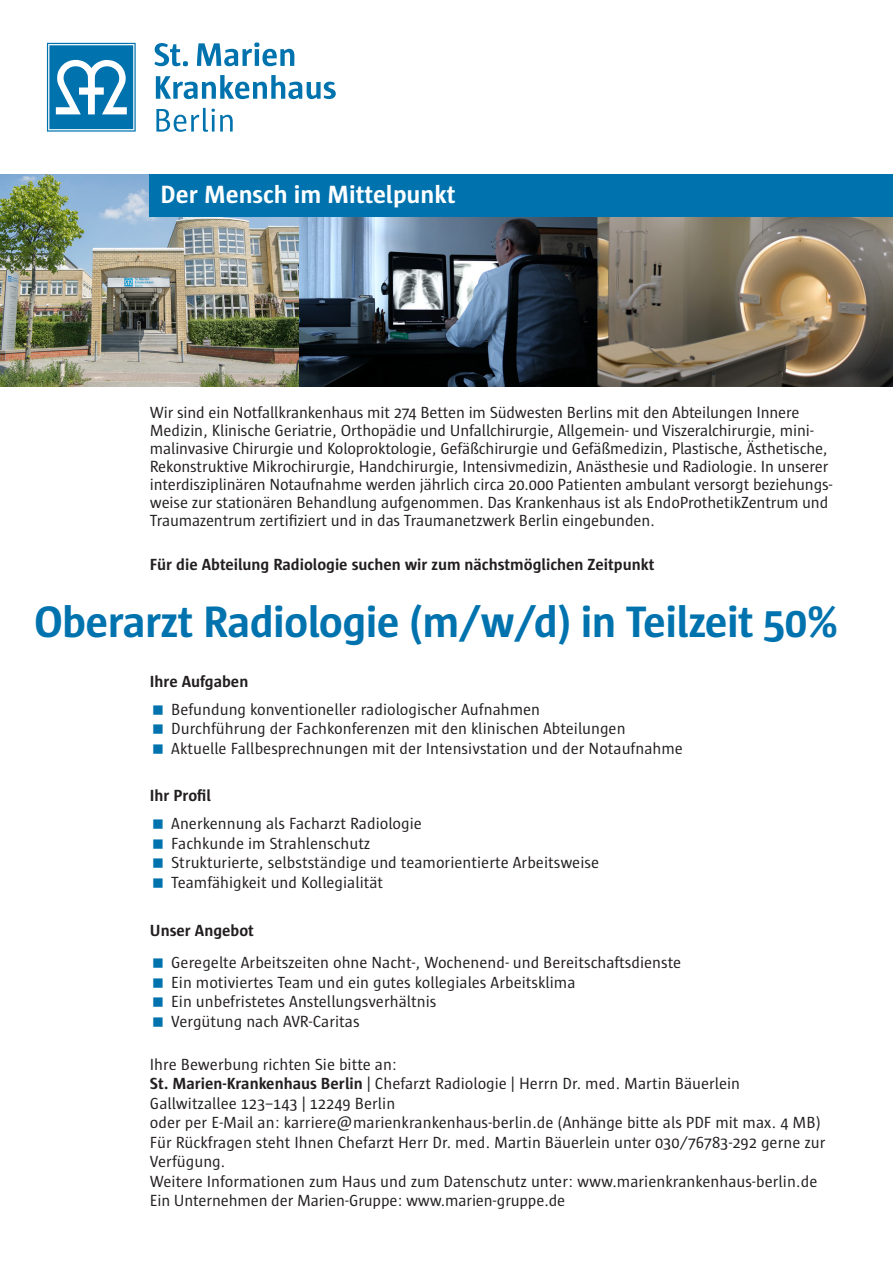
<style>
.page{position:relative;width:893px;height:1263px;background:#fff}
.page>*{position:absolute;margin:0;border:0;box-sizing:border-box;transform-origin:0 0}
.Fliess{font:700 45px "Sun";letter-spacing:-.015em;color:#0073ae}
.t1{font:700 25.5px "Sun";color:#fff}
.Fliess-2{font:16.5px/18px "Sun";letter-spacing:-.01em;color:#231f20}
.Fliess-3{font:700 16.5px "Sun";color:#231f20}
.s1{font-weight:700}
</style>
<div class="page">
<svg style="left:47px;top:43px;width:89px;height:89px"></svg>
<svg style="left:154px;top:43px;width:34px;height:23px"></svg>
<svg style="left:197px;top:43px;width:97px;height:23px"></svg>
<svg style="left:156px;top:75px;width:180px;height:24px"></svg>
<svg style="left:156px;top:108px;width:77px;height:24px"></svg>
<img style="left:0;top:174px;width:893px;height:213px">
<div style="left:150px;top:174px;width:743px;height:43px;background:#0073ae"></div>
<h2 class="t1" style="left:161px;top:180px;width:297px">Der Mensch im Mittelpunkt</h2>
<p class="Fliess-2" style="left:150px;top:404px;width:684px">Wir sind ein Notfallkrankenhaus mit 274 Betten im Südwesten Berlins mit den Abteilungen Innere Medizin, Klinische Geriatrie, Orthopädie und Unfallchirurgie, Allgemein- und Viszeralchirurgie, mini&shy;malinvasive Chirurgie und Koloproktologie, Gefäßchirurgie und Gefäßmedizin, Plastische, Ästhetische, Rekonstruktive Mikrochirurgie, Handchirurgie, Intensivmedizin, Anästhesie und Radiologie. In unserer interdisziplinären Notaufnahme werden jährlich circa 20.000 Patienten ambulant versorgt beziehungs&shy;weise zur stationären Behandlung aufgenommen. Das Krankenhaus ist als EndoProthetikZentrum und Traumazentrum zertifiziert und in das Traumanetzwerk Berlin eingebunden.</p>
<p class="Fliess-3" style="left:150px;top:555px;width:506px">Für die Abteilung Radiologie suchen wir zum nächstmöglichen Zeitpunkt</p>
<p class="Fliess" style="left:34px;top:598px;width:806px">Oberarzt Radiologie (m/w/d) in Teilzeit 50%</p>
<p class="Fliess-3" style="left:150px;top:673px;width:100px">Ihre Aufgaben</p>
<p class="Fliess-2" style="left:171px;top:700px;width:370px">Befundung konventioneller radiologischer Aufnahmen</p>
<p class="Fliess-2" style="left:171px;top:720px;width:456px">Durchführung der Fachkonferenzen mit den klinischen Abteilungen</p>
<p class="Fliess-2" style="left:171px;top:739px;width:513px">Aktuelle Fallbesprechnungen mit der Intensivstation und der Notaufnahme</p>
<p class="Fliess-3" style="left:150px;top:787px;width:63px">Ihr Profil</p>
<p class="Fliess-2" style="left:171px;top:814px;width:252px">Anerkennung als Facharzt Radiologie</p>
<p class="Fliess-2" style="left:171px;top:834px;width:201px">Fachkunde im Strahlenschutz</p>
<p class="Fliess-2" style="left:171px;top:853px;width:429px">Strukturierte, selbstständige und teamorientierte Arbeitsweise</p>
<p class="Fliess-2" style="left:171px;top:873px;width:214px">Teamfähigkeit und Kollegialität</p>
<p class="Fliess-3" style="left:150px;top:921px;width:106px">Unser Angebot</p>
<p class="Fliess-2" style="left:171px;top:953px;width:511px">Geregelte Arbeitszeiten ohne Nacht-, Wochenend- und Bereitschaftsdienste</p>
<p class="Fliess-2" style="left:171px;top:973px;width:406px">Ein motiviertes Team und ein gutes kollegiales Arbeitsklima</p>
<p class="Fliess-2" style="left:171px;top:992px;width:267px">Ein unbefristetes Anstellungsverhältnis</p>
<p class="Fliess-2" style="left:171px;top:1012px;width:190px">Vergütung nach AVR-Caritas</p>
<p class="Fliess-2" style="left:150px;top:1055px;width:249px">Ihre Bewerbung richten Sie bitte an:</p>
<p class="Fliess-2" style="left:150px;top:1075px;width:592px"><span class="s1">St. Marien-Krankenhaus Berlin</span> | Chefarzt Radiologie | Herrn Dr. med. Martin Bäuerlein</p>
<p class="Fliess-2" style="left:150px;top:1094px;width:247px">Gallwitzallee 123–143 | 12249 Berlin</p>
<p class="Fliess-2" style="left:150px;top:1114px;width:672px">oder per E-Mail an: karriere@marienkrankenhaus-berlin.de (Anhänge bitte als PDF mit max. 4 MB)</p>
<p class="Fliess-2" style="left:150px;top:1133px;width:677px">Für Rückfragen steht Ihnen Chefarzt Herr Dr. med. Martin Bäuerlein unter 030/76783-292 gerne zur</p>
<p class="Fliess-2" style="left:150px;top:1153px;width:77px">Verfügung.</p>
<p class="Fliess-2" style="left:150px;top:1172px;width:669px">Weitere Informationen zum Haus und zum Datenschutz unter: www.marienkrankenhaus-berlin.de</p>
<p class="Fliess-2" style="left:150px;top:1192px;width:417px">Ein Unternehmen der Marien-Gruppe: www.marien-gruppe.de</p>
</div>
